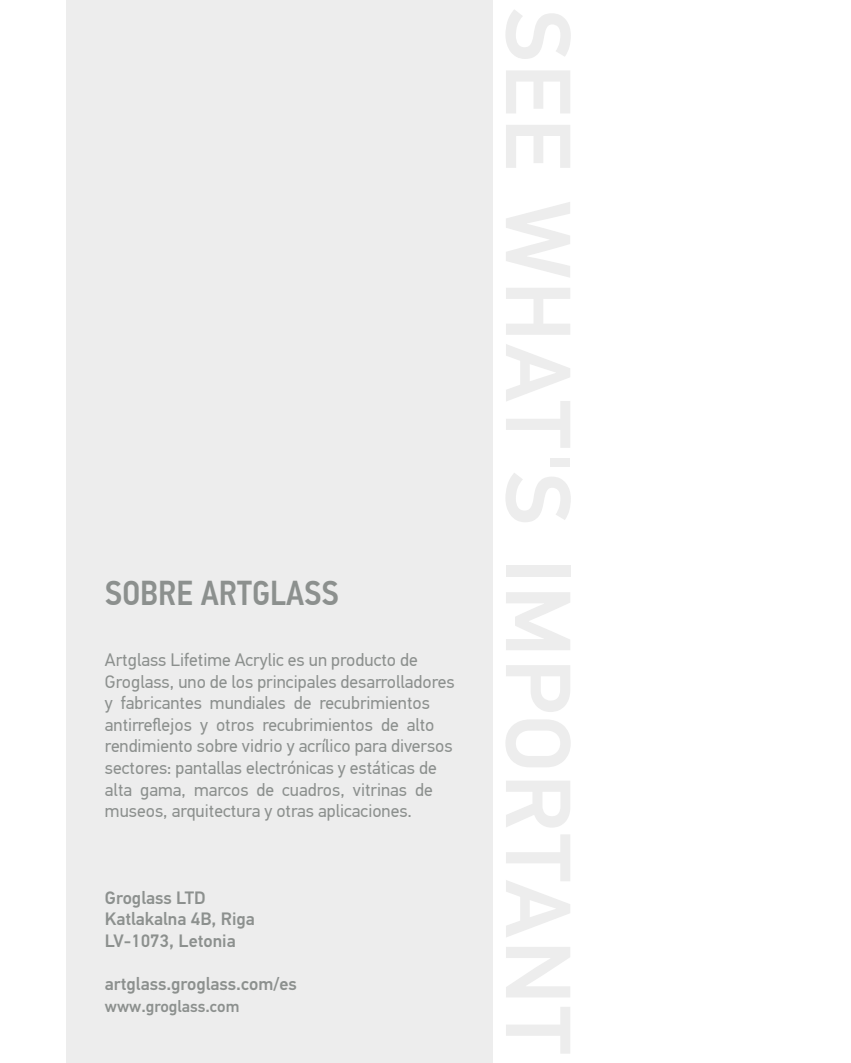
<style>
.page{position:relative;width:851px;height:1063px;background:#fff}
.page>*{position:absolute;margin:0;border:0;box-sizing:border-box;transform-origin:0 0}
.t1{font:500 34.5px "PF Din Text Cond Pro";color:#8c908e}
.t2{font:18px/21.6px "PF Din Text Pro";color:#8c908e}
.t3{font:500 18px/21.6px "PF Din Text Pro";color:#8c908e}
.t4{font:500 16.5px "PF Din Text Pro";color:#8c908e}
</style>
<div class="page">
<div style="left:66px;top:0;width:426px;height:1063px;background:#ededed"></div>
<svg style="left:505px;top:10px;width:65px;height:49px"></svg>
<svg style="left:506px;top:70px;width:64px;height:43px"></svg>
<svg style="left:506px;top:125px;width:64px;height:43px"></svg>
<svg style="left:506px;top:202px;width:64px;height:76px"></svg>
<svg style="left:506px;top:288px;width:64px;height:47px"></svg>
<svg style="left:506px;top:344px;width:64px;height:104px"></svg>
<div style="left:550px;top:458px;width:20px;height:9px;background:#ededed"></div>
<svg style="left:505px;top:473px;width:65px;height:49px"></svg>
<div style="left:506px;top:565px;width:64px;height:11px;background:#ededed"></div>
<svg style="left:506px;top:592px;width:64px;height:58px"></svg>
<svg style="left:506px;top:665px;width:64px;height:47px"></svg>
<svg style="left:505px;top:719px;width:65px;height:48px"></svg>
<svg style="left:506px;top:781px;width:64px;height:47px"></svg>
<svg style="left:506px;top:834px;width:64px;height:103px"></svg>
<svg style="left:506px;top:947px;width:64px;height:50px"></svg>
<svg style="left:506px;top:1007px;width:64px;height:47px"></svg>
<h1 class="t1" style="left:105px;top:572px;width:235px">SOBRE ARTGLASS</h1>
<p class="t2" style="left:105px;top:649px;width:351px">Artglass Lifetime Acrylic es un producto de Groglass, uno de los principales desarrolladores y fabricantes mundiales de recubrimientos antirreflejos y otros recubrimientos de alto rendimiento sobre vidrio y acrílico para diversos sectores: pantallas electrónicas y estáticas de alta gama, marcos de cuadros, vitrinas de museos, arquitectura y otras aplicaciones.</p>
<p class="t3" style="left:105px;top:887px;width:151px">Groglass LTD<br>Katlakalna 4B, Riga<br>LV-1073, Letonia</p>
<p class="t3" style="left:105px;top:973px;width:193px">artglass.groglass.com/es</p>
<p class="t4" style="left:105px;top:996px;width:136px">www.groglass.com</p>
</div>
